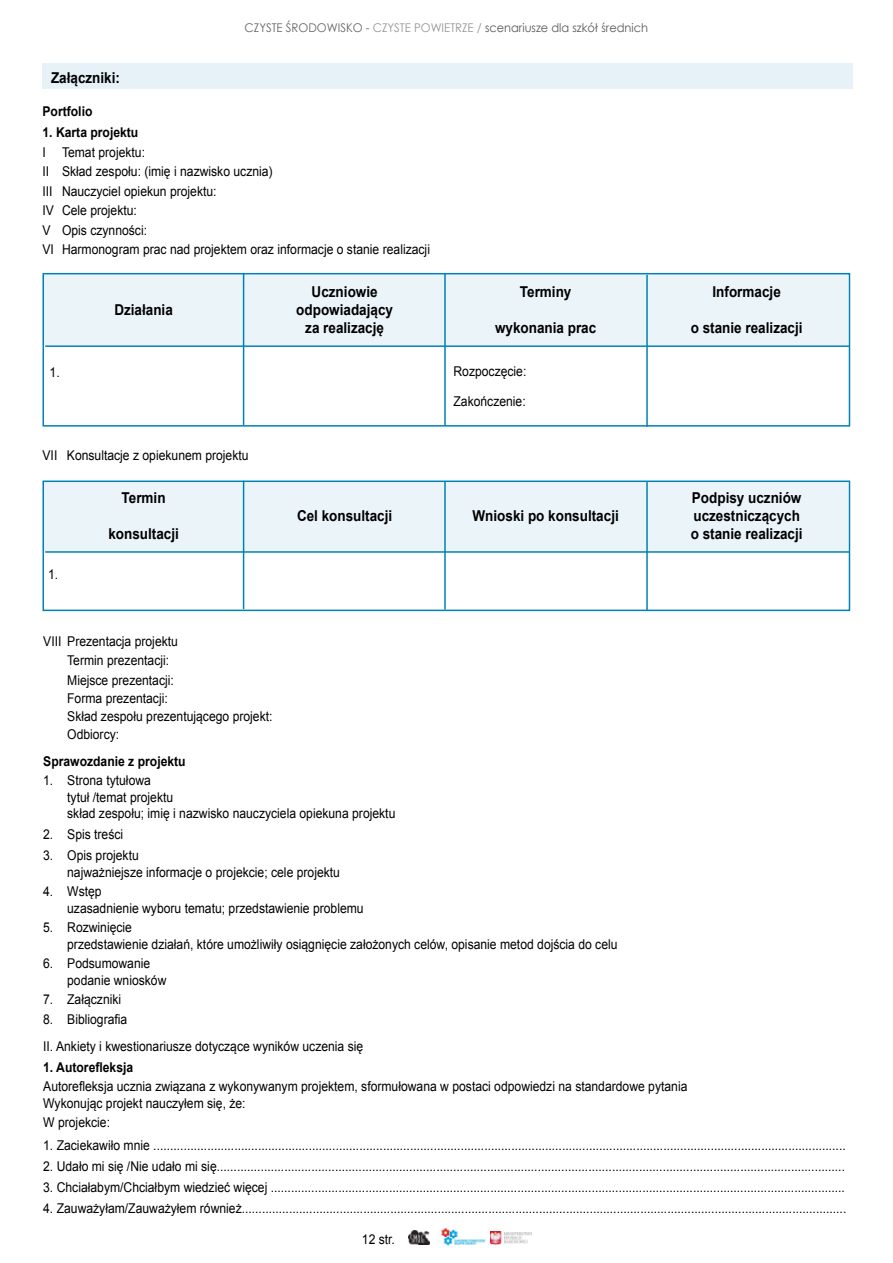
<style>
.page{position:relative;width:893px;height:1263px;background:#fff}
.page>*{position:absolute;margin:0;border:0;box-sizing:border-box;transform-origin:0 0}
.t1{font:700 15px/18px "Arial";color:#000;text-align:center;scale:.9 1}
.t2{font:13.5px/19.5px "Arial";color:#000;scale:.9 1}
.t3{font:700 13.5px "Arial";color:#000;scale:.9 1}
.t4{font:12px "Century Gothic";color:#58595b;scale:.95 1}
.s1{color:#636467}
.s2{color:#939598}
</style>
<div class="page">
<div style="left:43px;top:64px;width:810px;height:25px;background:#e6f2f7"></div>
<svg style="left:410px;top:1230px;width:20px;height:15px"></svg>
<img style="left:408px;top:1231px;width:21px;height:13px">
<img style="left:490px;top:1231px;width:41px;height:13px">
<img style="left:441px;top:1228px;width:44px;height:18px">
<div style="left:43px;top:482px;width:805px;height:69px;background:#ebf5f9"></div>
<div style="left:43px;top:480px;width:807px;height:131px;border:2px solid #0081b3"></div>
<hr style="left:243px;top:481px;width:1px;height:128px;background:#0081b3">
<hr style="left:444px;top:481px;width:2px;height:128px;background:#0081b3">
<hr style="left:646px;top:482px;width:2px;height:128px;background:#0081b3">
<hr style="left:45px;top:551px;width:804px;height:2px;background:#0081b3">
<div style="left:43px;top:274px;width:805px;height:71px;background:#ebf5f9"></div>
<div style="left:43px;top:273px;width:807px;height:154px;border:2px solid #0081b3"></div>
<hr style="left:243px;top:273px;width:1px;height:152px;background:#0081b3">
<hr style="left:444px;top:274px;width:2px;height:151px;background:#0081b3">
<hr style="left:646px;top:275px;width:2px;height:152px;background:#0081b3">
<hr style="left:45px;top:345px;width:804px;height:2px;background:#0081b3">
<p class="t4" style="left:245px;top:20px;width:426px"><span class="s1">Czyste środowisko -</span> <span class="s2">czyste powietRZE /</span> scenariusze dla szkół średnich</p>
<p class="t1" style="left:51px;top:69px;width:78px">Załączniki:</p>
<p class="t3" style="left:43px;top:102px;width:57px">Portfolio</p>
<p class="t3" style="left:43px;top:123px;width:108px">1. Karta projektu</p>
<p class="t2" style="left:43px;top:142px;width:432px">I Temat projektu:<br>II Skład zespołu: (imię i nazwisko ucznia)<br>III Nauczyciel opiekun projektu:<br>IV Cele projektu:<br>V Opis czynności:<br>VI Harmonogram prac nad projektem oraz informacje o stanie realizacji</p>
<p class="t1" style="left:312px;top:283px;width:75px">Uczniowie</p>
<p class="t1" style="left:520px;top:283px;width:59px">Terminy</p>
<p class="t1" style="left:713px;top:283px;width:77px">Informacje</p>
<p class="t2" style="left:50px;top:362px;width:13px">1.</p>
<p class="t1" style="left:114px;top:301px;width:67px">Działania</p>
<p class="t1" style="left:296px;top:301px;width:109px">odpowiadający za realizację</p>
<p class="t2" style="left:43px;top:446px;width:230px">VII Konsultacje z opiekunem projektu</p>
<p class="t1" style="left:495px;top:319px;width:114px">wykonania prac</p>
<p class="t1" style="left:691px;top:319px;width:126px">o stanie realizacji</p>
<p class="t2" style="left:453px;top:362px;width:83px">Rozpoczęcie:</p>
<p class="t2" style="left:453px;top:392px;width:82px">Zakończenie:</p>
<p class="t2" style="left:48px;top:565px;width:13px">1.</p>
<p class="t1" style="left:122px;top:489px;width:50px">Termin</p>
<p class="t1" style="left:692px;top:489px;width:123px">Podpisy uczniów</p>
<p class="t1" style="left:297px;top:507px;width:107px">Cel konsultacji</p>
<p class="t1" style="left:472px;top:507px;width:164px">Wnioski po konsultacji</p>
<p class="t1" style="left:693px;top:507px;width:120px">uczestniczących</p>
<p class="t1" style="left:108px;top:525px;width:80px">konsultacji</p>
<p class="t1" style="left:691px;top:525px;width:126px">o stanie realizacji</p>
<p class="t2" style="left:67px;top:631px;width:125px;text-indent:-24px">VIII Prezentacja projektu<br>Termin prezentacji:<br>Miejsce prezentacji:</p>
<p class="t2" style="left:67px;top:689px;width:230px;line-height:18px">Forma prezentacji:<br>Skład zespołu prezentującego projekt:<br>Odbiorcy:</p>
<p class="t3" style="left:43px;top:752px;width:160px">Sprawozdanie z projektu</p>
<p class="t2" style="left:67px;top:772px;width:366px;line-height:16.5px;text-indent:-24px">1. Strona tytułowa<br>tytuł /temat projektu<br>skład zespołu; imię i nazwisko nauczyciela opiekuna projektu</p>
<p class="t2" style="left:43px;top:825px;width:90px">2. Spis treści</p>
<p class="t2" style="left:67px;top:847px;width:305px;line-height:16.5px;text-indent:-24px">3. Opis projektu<br>najważniejsze informacje o projekcie; cele projektu</p>
<p class="t2" style="left:67px;top:883px;width:331px;line-height:16.5px;text-indent:-24px">4. Wstęp<br>uzasadnienie wyboru tematu; przedstawienie problemu</p>
<p class="t2" style="left:67px;top:919px;width:613px;line-height:16.5px;text-indent:-24px">5. Rozwinięcie<br>przedstawienie działań, które umożliwiły osiągnięcie założonych celów, opisanie metod dojścia do celu</p>
<p class="t2" style="left:67px;top:955px;width:112px;line-height:16.5px;text-indent:-24px">6. Podsumowanie podanie wniosków</p>
<p class="t2" style="left:43px;top:990px;width:88px">7. Załączniki</p>
<p class="t2" style="left:43px;top:1005px;width:357px;line-height:27px">8. Bibliografia<br>II. Ankiety i kwestionariusze dotyczące wyników uczenia się</p>
<p class="t3" style="left:43px;top:1058px;width:102px">1. Autorefleksja</p>
<p class="t2" style="left:43px;top:1078px;width:717px;line-height:16.5px">Autorefleksja ucznia związana z wykonywanym projektem, sformułowana w postaci odpowiedzi na standardowe pytania<br>Wykonując projekt nauczyłem się, że:</p>
<p class="t2" style="left:43px;top:1113px;width:76px">W projekcie:</p>
<p class="t2" style="left:43px;top:1135px;width:893px">1. Zaciekawiło mnie .............................................................................................................................................................................................................</p>
<p class="t2" style="left:43px;top:1156px;width:892px">2. Udało mi się /Nie udało mi się..........................................................................................................................................................................................</p>
<p class="t2" style="left:43px;top:1177px;width:892px">3. Chciałabym/Chciałbym wiedzieć więcej ..........................................................................................................................................................................</p>
<p class="t2" style="left:43px;top:1198px;width:894px">4. Zauważyłam/Zauważyłem również...................................................................................................................................................................................</p>
<p class="t2" style="left:362px;top:1229px;width:38px">12 str.</p>
</div>
